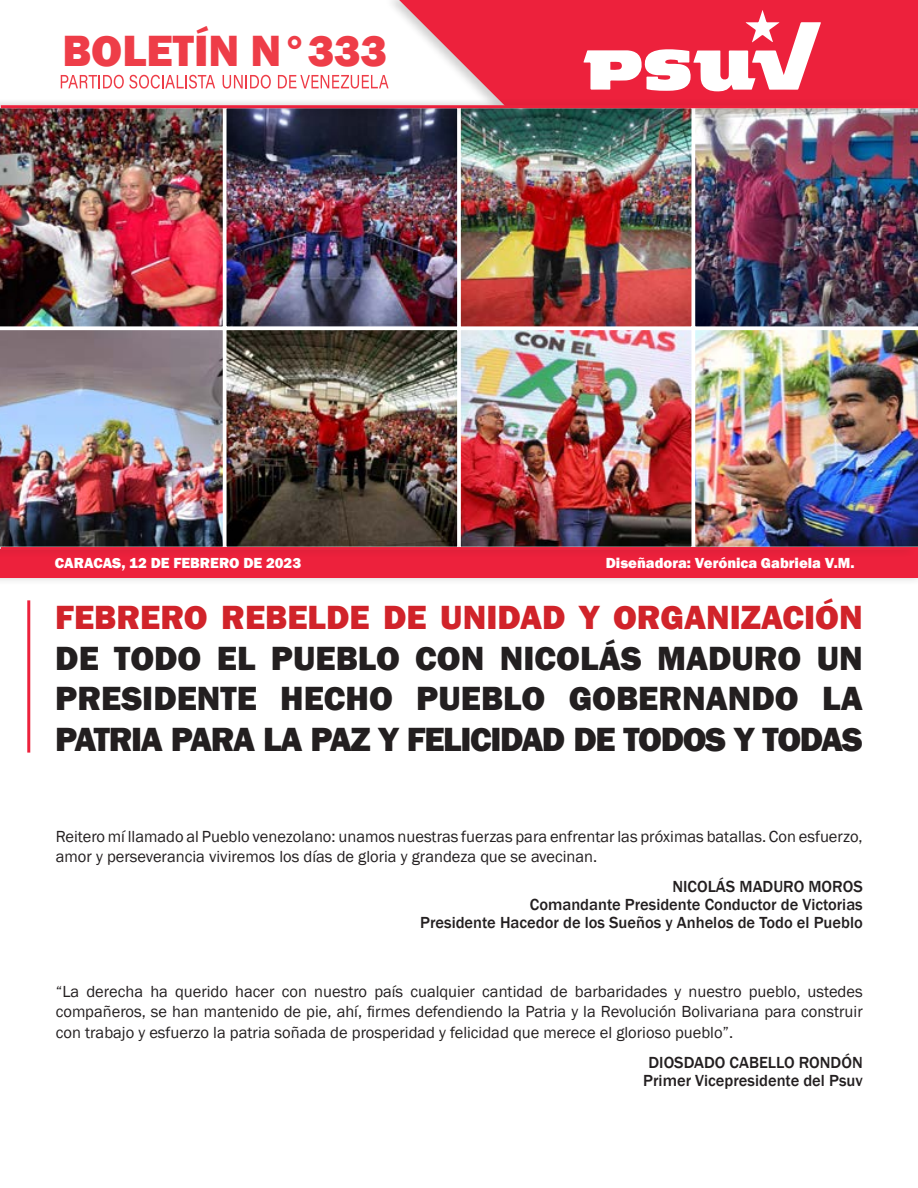
<style>
.page{position:relative;width:918px;height:1188px;background:#fff}
.page>*{position:absolute;margin:0;border:0;box-sizing:border-box;transform-origin:0 0}
.t1{font:800 45px "Franklin Gothic";color:#ee3d48}
.t2{font:800 34.5px/40.5px "Franklin Gothic";letter-spacing:-.04em;color:#231f20;text-align:justify}
.t3{font:16.5px/19.5px "Franklin Gothic";color:#231f20}
.t4{font:500 16.5px "Franklin Gothic";color:#231f20}
.t5{font:800 15px "Franklin Gothic";color:#fff}
.s1{color:#d1232a}
</style>
<div class="page">
<div style="left:0;top:106px;width:918px;height:472px;background:#ed213c"></div>
<hr style="left:27px;top:600px;width:3px;height:153px;background:#ed213c">
<svg style="left:399px;top:0;width:519px;height:105px;background:#ee4158"></svg>
<svg style="left:61px;top:75px;width:154px;height:14px"></svg>
<svg style="left:223px;top:75px;width:48px;height:14px"></svg>
<svg style="left:278px;top:75px;width:111px;height:14px"></svg>
<svg style="left:583px;top:10px;width:238px;height:82px"></svg>
<img style="left:227px;top:116px;width:229px;height:423px">
<img style="left:0;top:116px;width:224px;height:212px">
<div style="left:224px;top:106px;width:235px;height:223px;border:2px solid #fff"></div>
<img style="left:462px;top:116px;width:229px;height:423px">
<div style="left:459px;top:106px;width:235px;height:223px;border:2px solid #fff"></div>
<img style="left:693px;top:108px;width:225px;height:220px">
<img style="left:0;top:328px;width:224px;height:211px">
<div style="left:224px;top:328px;width:235px;height:221px;border:2px solid #fff"></div>
<div style="left:459px;top:328px;width:235px;height:221px;border:2px solid #fff"></div>
<img style="left:693px;top:328px;width:225px;height:219px">
<div style="left:0;top:97px;width:917px;height:19px;background:#231f20;opacity:.21"></div>
<hr style="left:1px;top:105px;width:917px;height:3px;background:#ed213c">
<div style="left:0;top:539px;width:917px;height:19px;background:#231f20;opacity:.21"></div>
<hr style="left:1px;top:547px;width:917px;height:3px;background:#ed213c">
<p class="t1" style="left:62px;top:22px;width:326px">BOLETÍN N°333</p>
<p class="t5" style="left:55px;top:553px;width:248px">CARACAS, 12 DE FEBRERO DE 2023</p>
<p class="t5" style="left:606px;top:553px;width:250px">Diseñadora: Verónica Gabriela V.M.</p>
<p class="t2" style="left:55px;top:597px;width:809px"><span class="s1">FEBRERO REBELDE DE UNIDAD Y ORGANIZACIÓN </span>DE TODO EL PUEBLO CON NICOLÁS MADURO UN PRESIDENTE HECHO PUEBLO GOBERNANDO LA PATRIA PARA LA PAZ Y FELICIDAD DE TODOS Y TODAS</p>
<p class="t3" style="left:56px;top:827px;width:809px">Reitero mí llamado al Pueblo venezolano: unamos nuestras fuerzas para enfrentar las próximas batallas. Con esfuerzo, amor y perseverancia viviremos los días de gloria y grandeza que se avecinan.</p>
<p class="t4" style="left:672px;top:876px;width:192px">NICOLÁS MADURO MOROS</p>
<p class="t4" style="left:530px;top:894px;width:334px">Comandante Presidente Conductor de Victorias</p>
<p class="t4" style="left:420px;top:912px;width:444px">Presidente Hacedor de los Sueños y Anhelos de Todo el Pueblo</p>
<p class="t3" style="left:56px;top:983px;width:809px">“La derecha ha querido hacer con nuestro país cualquier cantidad de barbaridades y nuestro pueblo, ustedes compañeros, se han mantenido de pie, ahí, firmes defendiendo la Patria y la Revolución Bolivariana para construir</p>
<p class="t3" style="left:56px;top:1023px;width:679px">con trabajo y esfuerzo la patria soñada de prosperidad y felicidad que merece el glorioso pueblo”.</p>
<p class="t4" style="left:648px;top:1052px;width:216px">DIOSDADO CABELLO RONDÓN</p>
<p class="t4" style="left:643px;top:1070px;width:221px">Primer Vicepresidente del Psuv</p>
</div>
